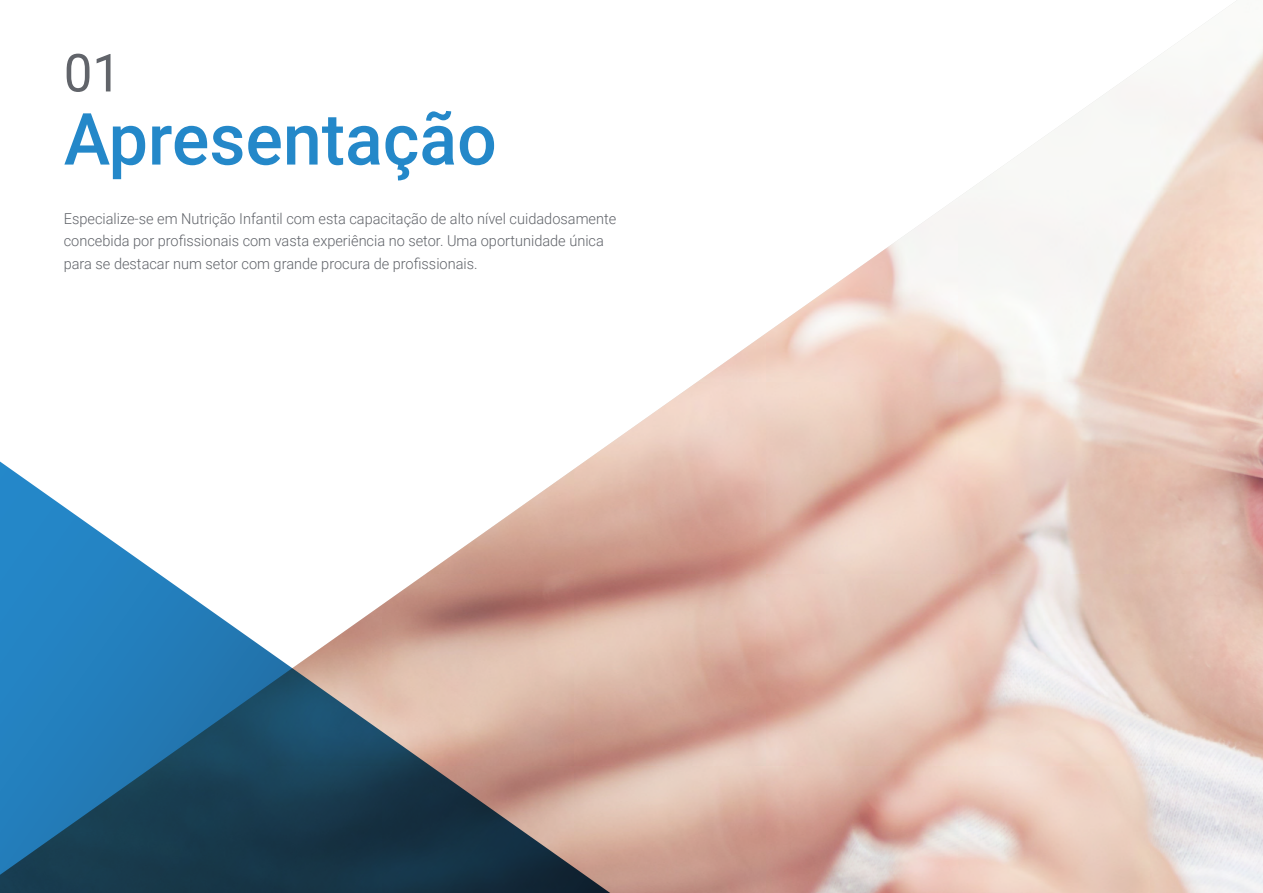
<style>
.page{position:relative;width:1263px;height:893px;background:#fff}
.page>*{position:absolute;margin:0;border:0;box-sizing:border-box;transform-origin:0 0}
.t1{font:500 72px "Roboto";color:#2488c9}
.t2{font:52.5px "Roboto";color:#61646a}
.t3{font:300 15px/22.5px "Roboto";color:#61646a}
</style>
<div class="page">
<img style="left:607px;top:0;width:656px;height:893px">
<svg style="left:0;top:446px;width:640px;height:447px"></svg>
<h2 class="t2" style="left:64px;top:36px;width:59px">01</h2>
<h1 class="t1" style="left:64px;top:89px;width:435px">Apresentação</h1>
<p class="t3" style="left:64px;top:207px;width:554px">Especialize-se em Nutrição Infantil com esta capacitação de alto nível cuidadosamente concebida por profissionais com vasta experiência no setor. Uma oportunidade única para se destacar num setor com grande procura de profissionais.</p>
</div>
